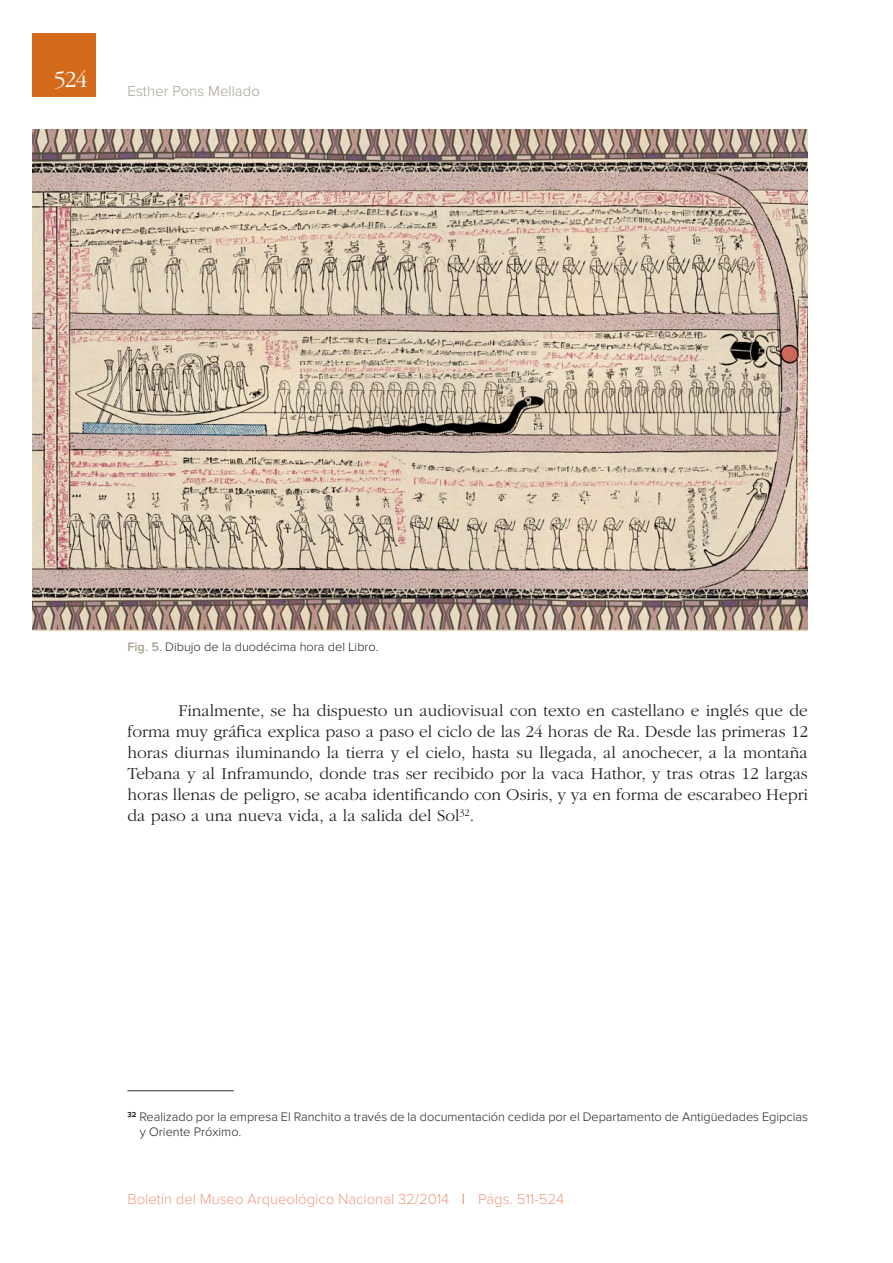
<style>
.page{position:relative;width:893px;height:1263px;background:#fff}
.page>*{position:absolute;margin:0;border:0;box-sizing:border-box;transform-origin:0 0}
.t1{font:300 24px "ITC Garamond Std";color:#fff}
.t2{font:300 17.25px/21px "ITC Garamond Std";color:#232021;text-align:justify}
.t3{font:300 15px "Proxima Nova";letter-spacing:-.005em;color:#ec9e84}
.t4{font:300 15px "Proxima Nova";color:#a8a38e}
.t5{font:300 12.75px/15px "Proxima Nova";color:#232021}
.s1{font-weight:600;color:#a8a38e}
.s2{color:#e05517}
</style>
<div class="page">
<div style="left:32px;top:33px;width:64px;height:64px;background:#d36a1c"></div>
<svg style="left:127px;top:1090px;width:107px;height:1px"></svg>
<img style="left:33px;top:129px;width:775px;height:501px">
<h1 class="t1" style="left:54px;top:70px;width:35px">524</h1>
<p class="t4" style="left:128px;top:85px;width:134px">Esther Pons Mellado</p>
<p class="t5" style="left:127px;top:640px;width:253px"><span class="s1">Fig. 5</span>. Dibujo de la duodécima hora del Libro.</p>
<p class="t2" style="left:127px;top:702px;width:682px;text-indent:51px">Finalmente, se ha dispuesto un audiovisual con texto en castellano e inglés que de forma muy gráfica explica paso a paso el ciclo de las 24 horas de Ra. Desde las primeras 12 horas diurnas iluminando la tierra y el cielo, hasta su llegada, al anochecer, a la montaña Tebana y al Inframundo, donde tras ser recibido por la vaca Hathor, y tras otras 12 largas horas llenas de peligro, se acaba identificando con Osiris, y ya en forma de escarabeo Hepri da paso a una nueva vida, a la salida del Sol<sup>32</sup>.</p>
<p class="t5" style="left:140px;top:1110px;width:670px;text-indent:-12px"><sup>32</sup> Realizado por la empresa El Ranchito a través de la documentación cedida por el Departamento de Antigüedades Egipcias y Oriente Próximo.</p>
<p class="t3" style="left:128px;top:1193px;width:438px">Boletín del Museo Arqueológico Nacional 32/2014 <span class="s2">|</span> Págs. 511-524</p>
</div>
